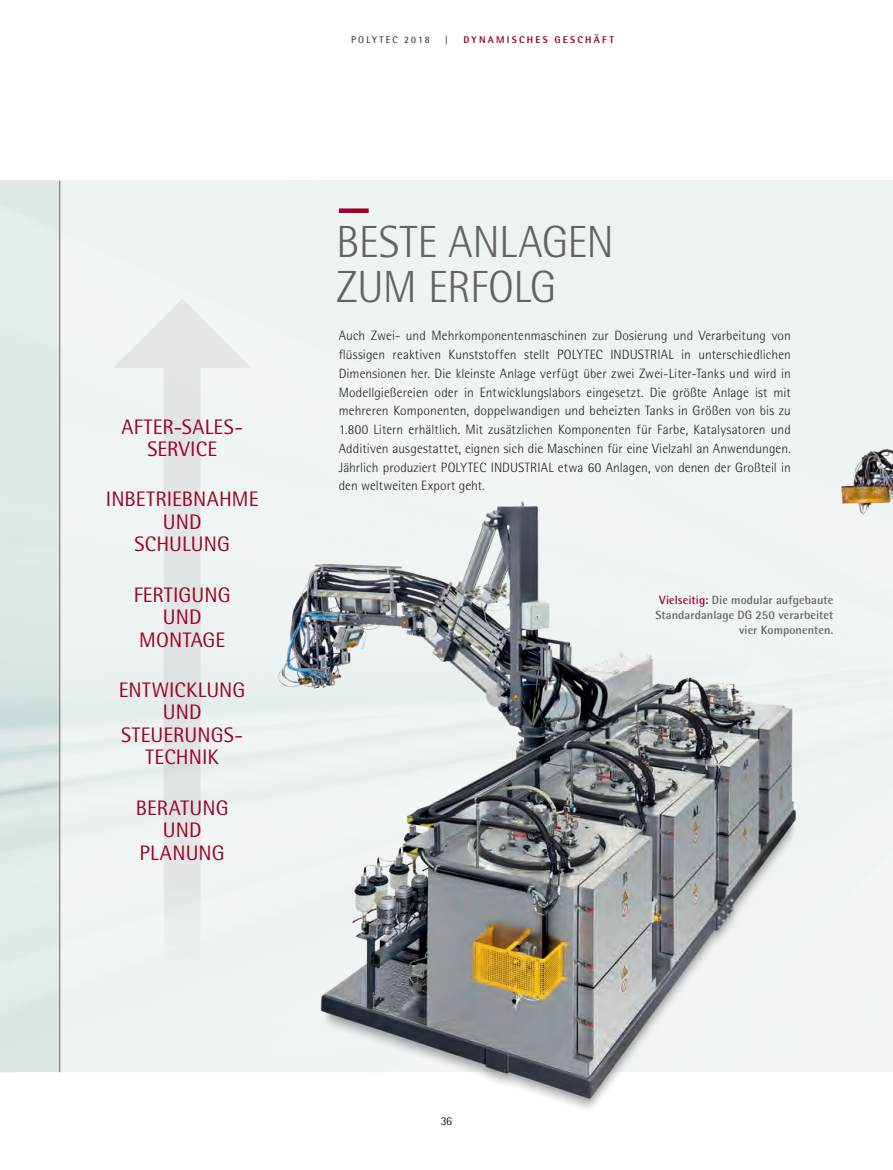
<style>
.page{position:relative;width:893px;height:1170px;background:#fff}
.page>*{position:absolute;margin:0;border:0;box-sizing:border-box;transform-origin:0 0}
.t1{font:300 45px/45px "Rotis Semi Sans Std";letter-spacing:-.02em;color:#636366}
.t2{font:21px/22.5px "Rotis Semi Sans Std";letter-spacing:.005em;color:#9d0228;text-align:center}
.t3{font:300 13.5px/18.8px "Rotis Semi Sans Std";color:#231f20;text-align:justify}
.t4{font:700 12px/15px "Rotis Semi Sans Std";letter-spacing:.005em;color:#636366;text-align:right}
.t5{font:12px "Rotis Semi Sans Std";color:#231f20}
.t6{font:800 9.75px "Rotis Semi Sans Std";letter-spacing:.23em;color:#9d0228}
.t7{font:9.75px "Rotis Semi Sans Std";letter-spacing:.22em;color:#231f20}
.s1{color:#9d0228}
</style>
<div class="page">
<div style="left:60px;top:181px;width:833px;height:890px;background:#eef4f3"></div>
<img style="left:848px;top:449px;width:45px;height:65px">
<img style="left:232px;top:486px;width:616px;height:623px">
<hr style="left:59px;top:181px;width:1px;height:890px;background:#636366">
<svg style="left:113px;top:299px;width:139px;height:674px"></svg>
<div style="left:339px;top:208px;width:30px;height:5px;background:#9d0228"></div>
<h2 class="t2" style="left:121px;top:415px;width:123px">AFTER-SALES-<br>SERVICE</h2>
<h2 class="t2" style="left:106px;top:488px;width:154px">INBETRIEBNAHME<br>UND<br>SCHULUNG</h2>
<h2 class="t2" style="left:134px;top:583px;width:99px">FERTIGUNG<br>UND<br>MONTAGE</h2>
<h2 class="t2" style="left:119px;top:678px;width:128px">ENTWICKLUNG<br>UND<br>STEUERUNGS-<br>TECHNIK</h2>
<h2 class="t2" style="left:136px;top:796px;width:94px">BERATUNG<br>UND<br>PLANUNG</h2>
<p class="t7" style="left:351px;top:33px;width:80px">POLYTEC 2018</p>
<p class="t7" style="left:445px;top:33px;width:5px">|</p>
<p class="t6" style="left:464px;top:33px;width:152px">DYNAMISCHES GESCHÄFT</p>
<h1 class="t1" style="left:336px;top:219px;width:279px">BESTE ANLAGEN<br>ZUM ERFOLG</h1>
<p class="t3" style="left:339px;top:326px;width:454px">Auch Zwei- und Mehrkomponentenmaschinen zur Dosierung und Verarbeitung von flüssigen reaktiven Kunststoffen stellt POLYTEC INDUSTRIAL in unterschiedlichen Dimensionen her. Die kleinste Anlage verfügt über zwei Zwei-Liter-Tanks und wird in Modellgießereien oder in Entwicklungslabors eingesetzt. Die größte Anlage ist mit mehreren Komponenten, doppelwandigen und beheizten Tanks in Größen von bis zu 1.800 Litern erhältlich. Mit zusätzlichen Komponenten für Farbe, Katalysatoren und Additiven ausgestattet, eignen sich die Maschinen für eine Vielzahl an Anwendungen.<br>Jährlich produziert POLYTEC INDUSTRIAL etwa 60 Anlagen, von denen der Großteil in den weltweiten Export geht.</p>
<p class="t4" style="left:655px;top:592px;width:179px"><span class="s1">Vielseitig:</span> Die modular aufgebaute<br>Standardanlage DG 250 verarbeitet vier Komponenten.</p>
<p class="t5" style="left:441px;top:1113px;width:13px">36</p>
</div>
